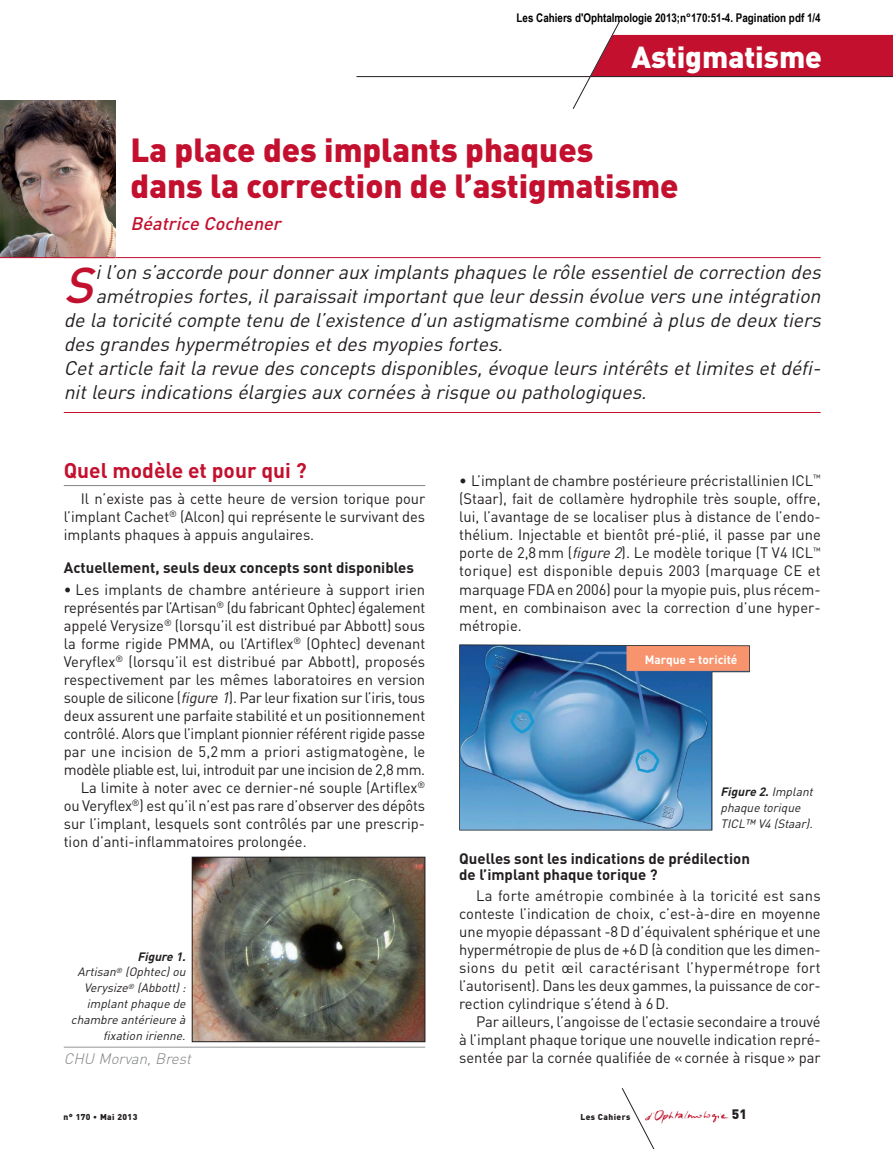
<style>
.page{position:relative;width:893px;height:1149px;background:#fff}
.page>*{position:absolute;margin:0;border:0;box-sizing:border-box;transform-origin:0 0}
.t1{font:italic 500 49.5px "DIN";color:#c3102e}
.t2{font:900 33px/36px "DIN";color:#c3102e}
.t3{font:900 30px "DIN";color:#fff}
.t4{font:700 21px "DIN";color:#c3102e}
.t5{font:italic 19.5px "DIN";color:#231f20}
.t6{font:italic 500 18px "DIN";color:#c3102e}
.t7{font:15px/18px "DIN";color:#231f20;text-align:justify}
.t8{font:700 15px/15.8px "DIN";color:#231f20}
.t9{font:15px "DIN";letter-spacing:-.02em;color:#231f20}
.t10{font:15px "DIN";letter-spacing:-.025em;color:#231f20}
.t11{font:15px "DIN";letter-spacing:.025em;color:#231f20}
.t12{font:15px "DIN";letter-spacing:.02em;color:#231f20}
.t13{font:italic 300 15px "DIN";color:#808285}
.t14{font:900 13.5px "DIN";color:#231f20}
.t15{font:italic 12px/15.8px "DIN";color:#231f20;text-align:right}
.t16{font:700 12px "Arial Narrow";color:#000}
.t17{font:700 12px "DIN";color:#fff}
.t18{font:900 8.4px "DIN";letter-spacing:.05em;color:#231f20}
.s1{font-style:italic}
.s2{font-weight:700}
</style>
<div class="page">
<img style="left:667px;top:1111px;width:62px;height:12px">
<svg style="left:622px;top:1088px;width:45px;height:60px"></svg>
<hr style="left:356px;top:76px;width:537px;height:1px;background:#231f20">
<svg style="left:573px;top:20px;width:320px;height:89px"></svg>
<hr style="left:64px;top:485px;width:361px;height:1px;background:#808285">
<hr style="left:64px;top:257px;width:757px;height:1px;background:#c3102e">
<hr style="left:64px;top:412px;width:757px;height:1px;background:#c3102e">
<img style="left:0;top:101px;width:116px;height:156px">
<hr style="left:0;top:257px;width:115px;height:1px;background:#c3102e">
<hr style="left:64px;top:1046px;width:361px;height:1px;background:#939598">
<img style="left:194px;top:858px;width:229px;height:181px">
<div style="left:192px;top:856px;width:233px;height:185px;border:1px solid #231f20"></div>
<svg style="left:459px;top:644px;width:291px;height:186px;background:#6a94bb"></svg>
<p class="t16" style="left:517px;top:10px;width:306px">Les Cahiers d'Ophtalmologie 2013;n°170:51-4. Pagination pdf 1/4</p>
<p class="t3" style="left:631px;top:46px;width:192px">Astigmatisme</p>
<p class="t2" style="left:131px;top:135px;width:550px">La place des implants phaques<br>dans la correction de l’astigmatisme</p>
<p class="t6" style="left:131px;top:217px;width:155px">Béatrice Cochener</p>
<p class="t1" style="left:64px;top:268px;width:40px">S</p>
<p class="t5" style="left:96px;top:265px;width:730px">il’on s’accorde pour donner aux implants phaques le rôle essentielde correction des</p>
<p class="t5" style="left:96px;top:289px;width:730px">amétropies fortes, il paraissait important que leur dessin évolue vers une intégration</p>
<p class="t5" style="left:64px;top:313px;width:762px">de la toricité compte tenu de l’existence d’un astigmatisme combiné à plus de deux tiers</p>
<p class="t5" style="left:64px;top:337px;width:444px">des grandes hypermétropies et des myopies fortes.</p>
<p class="t5" style="left:64px;top:361px;width:762px">Cet article fait la revue des concepts disponibles, évoque leurs intérêts et limites et défi-</p>
<p class="t5" style="left:64px;top:385px;width:588px">nit leurs indications élargies aux cornées à risque ou pathologiques.</p>
<p class="t4" style="left:64px;top:463px;width:245px">Quel modèle et pour qui ?</p>
<p class="t7" style="left:64px;top:491px;width:363px;text-indent:17px">Il n’existe pas à cette heure de version torique pour l’implant Cachet<sup>®</sup> (Alcon) qui représente le survivant des implants phaques à appuis angulaires.</p>
<p class="t8" style="left:64px;top:561px;width:352px">Actuellement, seuls deux concepts sont disponibles</p>
<p class="t7" style="left:64px;top:581px;width:363px">• Les implants de chambre antérieure à support irien</p>
<p class="t9" style="left:64px;top:601px;width:363px">représentés par l’Artisan<sup>®</sup> (du fabricant Ophtec) également</p>
<p class="t7" style="left:64px;top:617px;width:363px">appelé Verysize<sup>®</sup> (lorsqu’il est distribué par Abbott) sous</p>
<p class="t7" style="left:64px;top:635px;width:363px">la forme rigide PMMA, ou l’Artiflex<sup>®</sup> (Ophtec) devenant</p>
<p class="t7" style="left:64px;top:653px;width:363px">Veryflex<sup>®</sup> (lorsqu’il est distribué par Abbott), proposés</p>
<p class="t7" style="left:64px;top:671px;width:363px">respectivement par les mêmes laboratoires en version</p>
<p class="t7" style="left:64px;top:689px;width:363px">souple de silicone (<span class="s1">figure1</span>). Par leur fixation sur l’iris, tous</p>
<p class="t7" style="left:64px;top:707px;width:363px">deux assurent une parfaite stabilité et un positionnement</p>
<p class="t7" style="left:64px;top:725px;width:363px">contrôlé. Alors que l’implant pionnier référent rigide passe</p>
<p class="t7" style="left:64px;top:743px;width:363px">par une incision de 5,2 mm a priori astigmatogène, le</p>
<p class="t10" style="left:64px;top:763px;width:363px">modèle pliable est, lui, introduit par une incision de 2,8 mm.</p>
<p class="t7" style="left:81px;top:779px;width:346px">La limite à noter avec ce dernier-né souple (Artiflex<sup>®</sup></p>
<p class="t7" style="left:64px;top:797px;width:363px">ou Veryflex<sup>®</sup>) est qu’il n’est pas rare d’observer des dépôts</p>
<p class="t7" style="left:64px;top:815px;width:363px">sur l’implant, lesquels sont contrôlés par une prescrip-</p>
<p class="t7" style="left:64px;top:833px;width:244px">tion d’anti-inflammatoires prolongée.</p>
<p class="t15" style="left:71px;top:949px;width:119px"><span class="s2">Figure 1.<br></span>Artisan<sup>®</sup> (Ophtec)ou<br>Verysize<sup>®</sup> (Abbott): implantphaque de chambre antérieure à fixation irienne.</p>
<p class="t13" style="left:64px;top:1052px;width:132px">CHU Morvan, Brest</p>
<p class="t7" style="left:459px;top:473px;width:363px">• L’implant de chambre postérieure précristallinien ICL<sup>™ </sup>(Staar), fait de collamère hydrophile très souple, offre, lui, l’avantage de se localiser plus à distance de l’endo&shy;thélium. Injectable et bientôt pré-plié, il passe par une porte de 2,8 mm (<span class="s1">figure2</span>). Le modèle torique (T V4 ICL<sup>™ </sup>torique) est disponible depuis 2003 (marquage CE et marquage FDA en 2006) pour la myopie puis, plus récem&shy;ment, en combinaison avec la correction d’une hyper&shy;métropie.</p>
<p class="t17" style="left:645px;top:655px;width:94px">Marque = toricité</p>
<p class="t15" style="left:720px;top:785px;width:96px;text-align:left"><span class="s2">Figure 2.</span> Implant phaque torique<br>TICL™ V4 (Staar).</p>
<p class="t8" style="left:459px;top:852px;width:292px">Quelles sont les indications de prédilection de l’implant phaque torique ?</p>
<p class="t12" style="left:476px;top:889px;width:346px">La forte amétropie combinée à la toricité est sans</p>
<p class="t7" style="left:459px;top:905px;width:363px">conteste l’indication de choix, c’est-à-dire en moyenne</p>
<p class="t7" style="left:459px;top:923px;width:363px">une myopie dépassant -8 D d’équivalent sphérique et une</p>
<p class="t7" style="left:459px;top:941px;width:363px">hypermétropie de plus de +6D (à condition que les dimen-</p>
<p class="t11" style="left:459px;top:961px;width:363px">sions du petit œil caractérisant l’hypermétrope fort</p>
<p class="t7" style="left:459px;top:977px;width:363px">l’autorisent). Dans les deux gammes, la puissance de cor-</p>
<p class="t7" style="left:459px;top:995px;width:211px">rection cylindrique s’étend à 6 D.</p>
<p class="t7" style="left:476px;top:1013px;width:346px">Par ailleurs, l’angoisse de l’ectasie secondaire a trouvé</p>
<p class="t7" style="left:459px;top:1031px;width:363px">à l’implant phaque torique une nouvelle indication repré-</p>
<p class="t7" style="left:459px;top:1049px;width:363px">sentée par la cornée qualifiée de « cornée à risque » par</p>
<p class="t18" style="left:64px;top:1113px;width:75px">n° 170 • Mai 2013</p>
<p class="t18" style="left:580px;top:1113px;width:51px">Les Cahiers</p>
<p class="t14" style="left:732px;top:1108px;width:16px">51</p>
</div>
